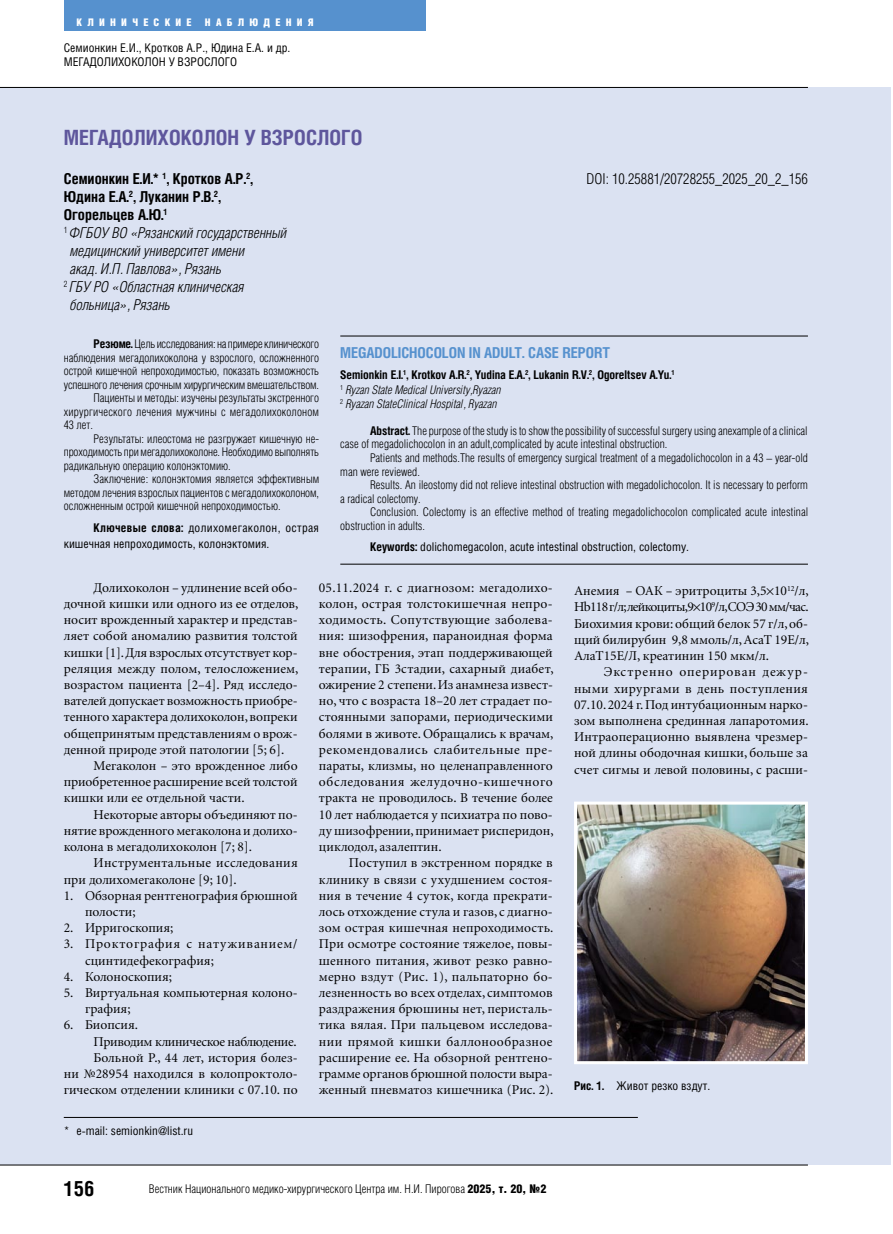
<style>
.page{position:relative;width:893px;height:1234px;background:#fff}
.page>*{position:absolute;margin:0;border:0;box-sizing:border-box;transform-origin:0 0}
.article_title{font:700 21px "Helios Cond";color:#5e569c}
.t1{font:700 21px "Helios Cond";color:#000}
.author_institution{font:italic 300 15px "Helios Cond";color:#000}
.author_name{font:700 15px/18px "Helios Cond";color:#000}
.author_institution_copy{font:300 15px "Helios Cond";color:#000}
.article_title_lat{font:700 15px "Helios Cond";letter-spacing:-.005em;color:#5691ce}
.main_text_material{font:13.5px/16.2px "Minion Cyr";color:#000;text-align:justify}
.main_text_index_material{font:13.5px/16.2px "Minion Cyr";color:#000}
.main_text_index_material-2{font:13.5px/16.2px "Minion Cyr";letter-spacing:.05em;color:#000}
.main_text_material-2{font:13.5px "Minion Cyr";letter-spacing:-.025em;color:#000}
.Abstract{font:300 12px/13.5px "Helios Cond";color:#000;text-align:justify}
.Abstract_lat{font:300 12px/13.5px "Helios Cond";color:#000}
.keywords{font:12px/15px "Helios Cond";color:#000}
.author_institution_lat{font:italic 300 12px "Helios Cond";color:#000}
.author_name_lat{font:700 12px "Helios Cond";color:#000}
.keywords_lat{font:12px "Helios Cond";color:#000}
.references_rule{font:12px "Helios Cond";color:#000}
.ris_name{font:12px "Helios Cond";color:#000}
.t2{font:900 10.5px "Helios Cond";letter-spacing:.5em;color:#fff}
.s1{font-weight:700}
.s2{font-weight:900}
</style>
<div class="page">
<div style="left:0;top:87px;width:891px;height:1077px;background:#dbe2f2"></div>
<hr style="left:0;top:1164px;width:808px;height:1px;background:#000">
<hr style="left:0;top:87px;width:808px;height:1px;background:#000">
<div style="left:64px;top:0;width:361px;height:30px;background:#5691ce"></div>
<hr style="left:64px;top:1116px;width:574px;height:1px;background:#000">
<hr style="left:340px;top:336px;width:468px;height:1px;background:#000">
<hr style="left:340px;top:563px;width:468px;height:1px;background:#000">
<img style="left:578px;top:805px;width:226px;height:254px">
<div style="left:574px;top:801px;width:234px;height:262px;border:3px solid #fff"></div>
<p class="t2" style="left:77px;top:16px;width:117px">КЛИНИЧЕСКИЕ</p>
<p class="t2" style="left:205px;top:16px;width:110px">НАБЛЮДЕНИЯ</p>
<p class="keywords" style="left:64px;top:40px;width:228px">Семионкин Е.И., Кротков А.Р., Юдина Е.А. и др.</p>
<p class="keywords" style="left:64px;top:54px;width:175px">МЕГАДОЛИХОКОЛОН У ВЗРОСЛОГО</p>
<p class="article_title" style="left:64px;top:125px;width:300px">МЕГАДОЛИХОКОЛОН У ВЗРОСЛОГО</p>
<p class="author_name" style="left:64px;top:169px;width:191px">Семионкин Е.И.* <sup>1</sup>, Кротков А.Р.<sup>2</sup>,<br>Юдина Е.А.<sup>2</sup>, Луканин Р.В.<sup>2</sup>,</p>
<p class="author_name" style="left:64px;top:205px;width:105px">Огорельцев А.Ю.<sup>1</sup></p>
<p class="author_institution" style="left:64px;top:224px;width:225px"><sup>1</sup> ФГБОУ ВО «Рязанский государственный</p>
<p class="author_institution" style="left:70px;top:242px;width:176px">медицинский университет имени</p>
<p class="author_institution" style="left:70px;top:260px;width:153px">акад. И.П. Павлова», Рязань</p>
<p class="author_institution" style="left:64px;top:278px;width:182px"><sup>2</sup> ГБУ РО «Областная клиническая</p>
<p class="author_institution" style="left:70px;top:296px;width:102px">больница», Рязань</p>
<p class="Abstract" style="left:64px;top:337px;width:257px;text-indent:30px"><span class="s1">Резюме.</span> Цель исследования: на примере клинического наблюдения мегадолихоколона у взрослого, осложненного острой кишечной непроходимостью, показать возможность успешного лечения срочным хирургическим вмешательством.</p>
<p class="Abstract" style="left:64px;top:391px;width:257px;text-indent:30px">Пациенты и методы: изучены результаты экстренного хирургического лечения мужчины с мегадолихоколоном 43 лет.</p>
<p class="Abstract" style="left:64px;top:431px;width:257px;text-indent:30px">Результаты: илеостома не разгружает кишечную не&shy;проходимость при мегадолихоколоне. Необходимо выполнять радикальную операцию колонэктомию.</p>
<p class="Abstract" style="left:64px;top:472px;width:257px;text-indent:30px">Заключение: колонэктомия является эффективным методом лечения взрослых пациентов с мегадолихоколоном, осложненным острой кишечной непроходимостью.</p>
<p class="keywords" style="left:64px;top:520px;width:257px;text-indent:30px"><span class="s1">Ключевые слова:</span> долихомегаколон, острая кишечная непроходимость, колонэктомия.</p>
<p class="author_institution_copy" style="left:587px;top:170px;width:223px">DOI: 10.25881/20728255_2025_20_2_156</p>
<p class="article_title_lat" style="left:340px;top:343px;width:271px">MEGADOLICHOCOLON IN ADULT. CASE REPORT</p>
<p class="author_name_lat" style="left:340px;top:367px;width:336px">Semionkin E.I.<sup>1</sup>, Krotkov A.R.<sup>2</sup>, Yudina E.A.<sup>2</sup>, Lukanin R.V.<sup>2</sup>, Ogoreltsev A.Yu.<sup>1</sup></p>
<p class="author_institution_lat" style="left:340px;top:382px;width:162px"><sup>1</sup> Ryzan State Medical University,Ryazan</p>
<p class="author_institution_lat" style="left:340px;top:397px;width:158px"><sup>2</sup> Ryazan StateClinical Hospital, Ryazan</p>
<p class="Abstract_lat" style="left:340px;top:424px;width:469px;text-indent:30px"><span class="s1">Abstract.</span> The purpose of the study is to show the possibility of successful surgery using anexample of a clinical case of megadolichocolon in an adult,complicated by acute intestinal obstruction.</p>
<p class="Abstract_lat" style="left:340px;top:451px;width:469px;text-indent:30px">Patients and methods.The results of emergency surgical treatment of a megadolichocolon in a 43 – year-old man were reviewed.</p>
<p class="Abstract_lat" style="left:340px;top:478px;width:469px;text-indent:30px">Results. An ileostomy did not relieve intestinal obstruction with megadolichocolon. It is necessary to perform a radical colectomy.</p>
<p class="Abstract_lat" style="left:340px;top:505px;width:469px;text-indent:30px">Conclusion. Colectomy is an effective method of treating megadolichocolon complicated acute intestinal obstruction in adults.</p>
<p class="keywords_lat" style="left:370px;top:539px;width:320px"><span class="s1">Keywords:</span> dolichomegacolon, acute intestinal obstruction, colectomy.</p>
<p class="main_text_material" style="left:319px;top:579px;width:236px">05.11.2024 г. с диагнозом: мегадолихо&shy;колон, острая толстокишечная непро&shy;ходимость. Сопутствующие заболева&shy;ния: шизофрения, параноидная форма вне обострения, этап поддерживающей терапии, ГБ 3стадии, сахарный диабет, ожирение 2 степени. Из анамнеза извест&shy;но, что с возраста 18–20 лет страдает по&shy;стоянными запорами, периодическими болями в животе. Обращались к врачам, рекомендовались слабительные пре&shy;параты, клизмы, но целенаправленного обследования желудочно-кишечного тракта не проводилось. В течение более 10 лет наблюдается у психиатра по пово&shy;ду шизофрении, принимает рисперидон, циклодол, азалептин.</p>
<p class="main_text_material" style="left:319px;top:854px;width:236px;text-indent:30px">Поступил в экстренном порядке в клинику в связи с ухудшением состоя&shy;ния в течение 4 суток, когда прекрати&shy;лось отхождение стула и газов, с диагно&shy;зом острая кишечная непроходимость.<br>При осмотре состояние тяжелое, повы&shy;шенного питания, живот резко равно&shy;мерно вздут (Рис. 1), пальпаторно бо&shy;лезненность во всех отделах, симптомов раздражения брюшины нет, перисталь&shy;тика вялая. При пальцевом исследова&shy;нии прямой кишки баллонообразное расширение ее. На обзорной рентгено&shy;грамме органов брюшной полости выра&shy;женный пневматоз кишечника (Рис. 2).</p>
<p class="main_text_material" style="left:64px;top:579px;width:236px;text-indent:30px">Долихоколон – удлинение всей обо&shy;дочной кишки или одного из ее отделов, носит врожденный характер и представ&shy;ляет собой аномалию развития толстой кишки [1]. Для взрослых отсутствует кор&shy;реляция между полом, телосложением, возрастом пациента [2–4]. Ряд исследо&shy;вателей допускает возможность приобре&shy;тенного характера долихоколон, вопреки общепринятым представлениям о врож&shy;денной природе этой патологии [5; 6].</p>
<p class="main_text_material" style="left:64px;top:757px;width:235px;text-indent:30px">Мегаколон – это врожденное либо приобретенное расширение всей толстой кишки или ее отдельной части.</p>
<p class="main_text_material" style="left:64px;top:805px;width:235px;text-indent:30px">Некоторые авторы объединяют по&shy;нятие врожденного мегаколона и долихо&shy;колона в мегадолихоколон [7; 8].</p>
<p class="main_text_material" style="left:64px;top:854px;width:235px;text-indent:30px">Инструментальные исследования при долихомегаколоне [9; 10].</p>
<p class="main_text_index_material" style="left:85px;top:886px;width:214px;text-indent:-21px">1. Обзорная рентгенография брюшной полости;</p>
<p class="main_text_index_material" style="left:64px;top:919px;width:111px">2. Ирригоскопия;</p>
<p class="main_text_index_material-2" style="left:85px;top:935px;width:214px;text-indent:-21px">3. Проктография с натуживанием/ сцинтидефекография;</p>
<p class="main_text_index_material" style="left:64px;top:967px;width:110px">4. Колоноскопия;</p>
<p class="main_text_index_material" style="left:85px;top:984px;width:214px;text-indent:-21px">5. Виртуальная компьютерная колоно&shy;графия;</p>
<p class="main_text_index_material" style="left:64px;top:1016px;width:76px">6. Биопсия.</p>
<p class="main_text_material-2" style="left:94px;top:1033px;width:205px">Приводим клиническое наблюдение.</p>
<p class="main_text_material" style="left:64px;top:1048px;width:235px;text-indent:30px">Больной Р., 44 лет, история болез&shy;ни №28954 находился в колопроктоло&shy;гическом отделении клиники с 07.10. по</p>
<p class="main_text_material" style="left:574px;top:582px;width:236px">Анемия – ОАК – эритроциты 3,5 10<sup>12</sup>/л, Hb118 г/л;лейкоциты,9 10<sup>9</sup>/л,СОЭ 30 мм/час.<br>Биохимия крови: общий белок 57 г/л, об&shy;щий билирубин 9,8 ммоль/л, АсаТ 19Е/л, АлаТ15Е/Л, креатинин 150 мкм/л.</p>
<p class="main_text_material" style="left:574px;top:663px;width:236px;text-indent:30px">Экстренно оперирован дежур&shy;ными хирургами в день поступления 07.10. 2024 г. Под интубационным нарко&shy;зом выполнена срединная лапаротомия.<br>Интраоперационно выявлена чрезмер&shy;ной длины ободочная кишки, больше за счет сигмы и левой половины, с расши-</p>
<p class="ris_name" style="left:574px;top:1078px;width:138px"><span class="s1">Рис. 1.</span> Живот резко вздут.</p>
<p class="references_rule" style="left:64px;top:1123px;width:131px">* e-mail: semionkin@list.ru</p>
<p class="t1" style="left:64px;top:1175px;width:32px">156</p>
<p class="Abstract" style="left:149px;top:1181px;width:399px">Вестник Национального медико-хирургического Центра им. Н.И. Пирогова <span class="s2">2025, т. 20, №2</span></p>
</div>
